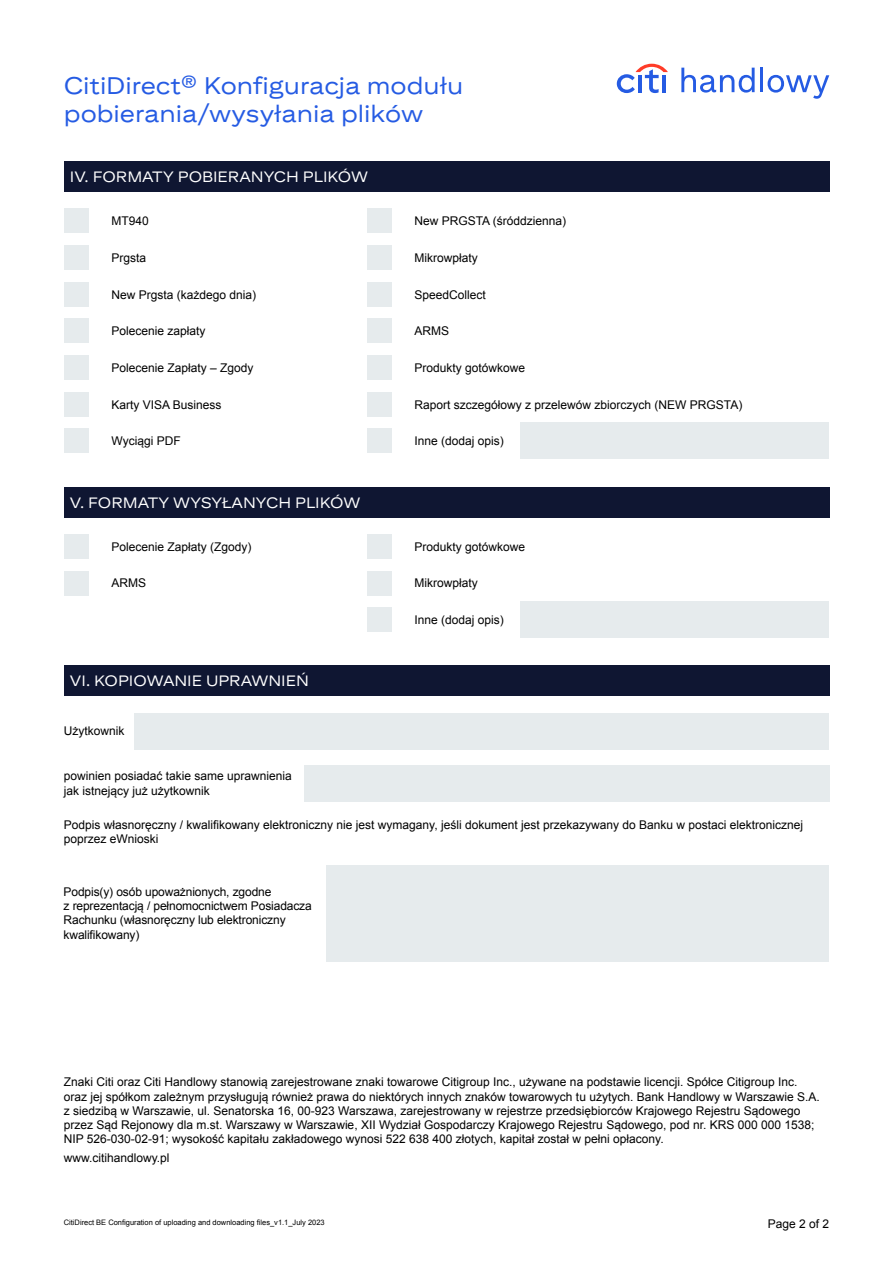
<style>
.page{position:relative;width:893px;height:1263px;background:#fff}
.page>*{position:absolute;margin:0;border:0;box-sizing:border-box;transform-origin:0 0}
.t1{font:24px/28.5px "Citi Sans Display";color:#255be3}
.t2{font:15px "Citi Sans Display";letter-spacing:-.005em;color:#fff}
.t3{font:12px/14.1px "Arial";color:#000}
.t4{font:7.5px "Arial";color:#000}
</style>
<div class="page">
<div style="left:64px;top:162px;width:765px;height:30px;background:#0f1632"></div>
<div style="left:64px;top:487px;width:765px;height:30px;background:#0f1632"></div>
<div style="left:64px;top:665px;width:765px;height:30px;background:#0f1632"></div>
<div style="left:64px;top:209px;width:25px;height:24px;background:#e6ebed"></div>
<div style="left:367px;top:209px;width:25px;height:24px;background:#e6ebed"></div>
<div style="left:64px;top:245px;width:25px;height:25px;background:#e6ebed"></div>
<div style="left:367px;top:245px;width:25px;height:25px;background:#e6ebed"></div>
<div style="left:64px;top:282px;width:25px;height:25px;background:#e6ebed"></div>
<div style="left:367px;top:282px;width:25px;height:25px;background:#e6ebed"></div>
<div style="left:64px;top:318px;width:25px;height:25px;background:#e6ebed"></div>
<div style="left:367px;top:318px;width:25px;height:25px;background:#e6ebed"></div>
<div style="left:64px;top:355px;width:25px;height:25px;background:#e6ebed"></div>
<div style="left:64px;top:534px;width:25px;height:25px;background:#e6ebed"></div>
<div style="left:367px;top:355px;width:25px;height:25px;background:#e6ebed"></div>
<div style="left:367px;top:534px;width:25px;height:25px;background:#e6ebed"></div>
<div style="left:64px;top:392px;width:25px;height:24px;background:#e6ebed"></div>
<div style="left:64px;top:571px;width:25px;height:24px;background:#e6ebed"></div>
<div style="left:367px;top:392px;width:25px;height:24px;background:#e6ebed"></div>
<div style="left:367px;top:571px;width:25px;height:24px;background:#e6ebed"></div>
<div style="left:64px;top:428px;width:25px;height:25px;background:#e6ebed"></div>
<div style="left:367px;top:428px;width:25px;height:25px;background:#e6ebed"></div>
<div style="left:367px;top:607px;width:25px;height:25px;background:#e6ebed"></div>
<div style="left:134px;top:712px;width:695px;height:37px;background:#e6ebed"></div>
<div style="left:520px;top:422px;width:309px;height:37px;background:#e6ebed"></div>
<div style="left:520px;top:601px;width:309px;height:37px;background:#e6ebed"></div>
<div style="left:304px;top:765px;width:525px;height:37px;background:#e6ebed"></div>
<svg style="left:617px;top:64px;width:51px;height:29px"></svg>
<svg style="left:681px;top:68px;width:74px;height:25px"></svg>
<hr style="left:760px;top:68px;width:3px;height:24px;background:#255be3">
<svg style="left:768px;top:75px;width:61px;height:24px"></svg>
<div style="left:326px;top:865px;width:503px;height:97px;background:#e6ebed"></div>
<h1 class="t1" style="left:64px;top:70px;width:401px">CITIDIRECT® KONFIGURACJA MODUŁU<br>POBIERANIA/WYSYŁANIA PLIKÓW</h1>
<p class="t2" style="left:70px;top:168px;width:300px">IV. FORMATY POBIERANYCH PLIKÓW</p>
<p class="t3" style="left:112px;top:214px;width:39px">MT940</p>
<p class="t3" style="left:414px;top:214px;width:153px">New PRGSTA (śróddzienna)</p>
<p class="t3" style="left:112px;top:251px;width:36px">Prgsta</p>
<p class="t3" style="left:414px;top:251px;width:65px">Mikrowpłaty</p>
<p class="t3" style="left:112px;top:287px;width:146px">New Prgsta (każdego dnia)</p>
<p class="t3" style="left:414px;top:287px;width:73px">SpeedCollect</p>
<p class="t3" style="left:112px;top:324px;width:96px">Polecenie zapłaty</p>
<p class="t3" style="left:414px;top:324px;width:36px">ARMS</p>
<p class="t3" style="left:112px;top:361px;width:144px">Polecenie Zapłaty – Zgody</p>
<p class="t3" style="left:414px;top:361px;width:112px">Produkty gotówkowe</p>
<p class="t3" style="left:112px;top:397px;width:112px">Karty VISA Business</p>
<p class="t3" style="left:414px;top:397px;width:329px">Raport szczegółowy z przelewów zbiorczych (NEW PRGSTA)</p>
<p class="t3" style="left:112px;top:434px;width:71px">Wyciągi PDF</p>
<p class="t3" style="left:414px;top:434px;width:91px">Inne (dodaj opis)</p>
<p class="t2" style="left:70px;top:494px;width:292px">V. FORMATY WYSYŁANYC H PLIKÓW</p>
<p class="t3" style="left:112px;top:540px;width:142px">Polecenie Zapłaty (Zgody)</p>
<p class="t3" style="left:112px;top:576px;width:36px">ARMS</p>
<p class="t2" style="left:70px;top:672px;width:240px">VI . KOPIOWANIE UPRAWNIEŃ</p>
<p class="t3" style="left:64px;top:724px;width:62px">Użytkownik</p>
<p class="t3" style="left:64px;top:769px;width:230px">powinien posiadać takie same uprawnienia jak istnejący już użytkownik</p>
<p class="t3" style="left:414px;top:540px;width:112px">Produkty gotówkowe</p>
<p class="t3" style="left:414px;top:576px;width:65px">Mikrowpłaty</p>
<p class="t3" style="left:414px;top:613px;width:91px">Inne (dodaj opis)</p>
<p class="t3" style="left:64px;top:818px;width:741px">Podpis własnoręczny / kwalifikowany elektroniczny nie jest wymagany, jeśli dokument jest przekazywany do Banku w postaci elektronicznej poprzez eWnioski</p>
<p class="t3" style="left:64px;top:885px;width:250px">Podpis(y) osób upoważnionych, zgodne<br>z reprezentacją / pełnomocnictwem Posiadacza Rachunku (własnoręczny lub elektroniczny kwalifikowany)</p>
<p class="t3" style="left:64px;top:1075px;width:757px">Znaki Citi oraz Citi Handlowy stanowią zarejestrowane znaki towarowe Citigroup Inc., używane na podstawie licencji. Spółce Citigroup Inc. oraz jej spółkom zależnym przysługują również prawa do niektórych innych znaków towarowych tu użytych. Bank Handlowy w Warszawie S.A. z siedzibą w Warszawie, ul. Senatorska 16, 00-923 Warszawa, zarejestrowany w rejestrze przedsiębiorców Krajowego Rejestru Sądowego przez Sąd Rejonowy dla m.st. Warszawy w Warszawie, XII Wydział Gospodarczy Krajowego Rejestru Sądowego, pod nr. KRS 000 000 1538; NIP 526-030-02-91; wysokość kapitału zakładowego wynosi 522 638 400 złotych, kapitał został w pełni opłacony.</p>
<p class="t3" style="left:64px;top:1151px;width:107px">www.citihandlowy.pl</p>
<p class="t4" style="left:64px;top:1217px;width:262px">CitiDirect BE Configuration of uploading and downloading files_v1.1_July 2023</p>
<p class="t3" style="left:768px;top:1217px;width:63px">Page 2 of 2</p>
</div>
